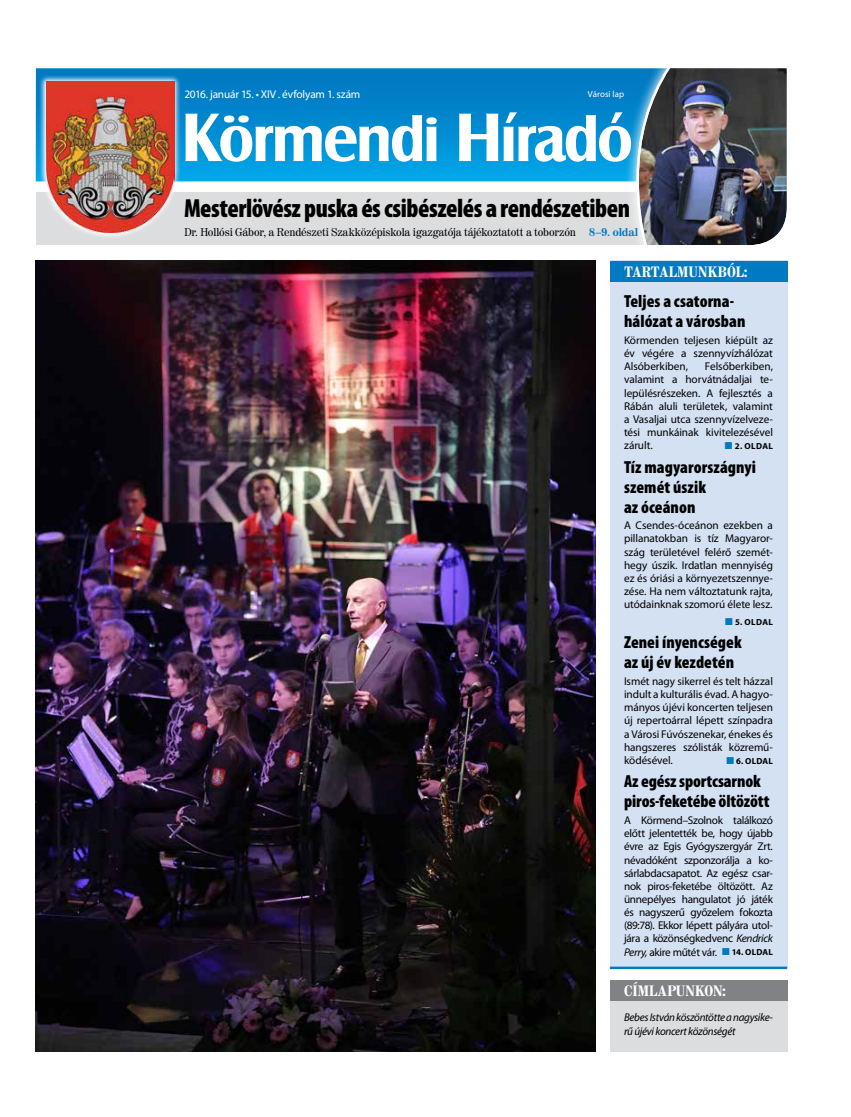
<style>
.page{position:relative;width:851px;height:1117px;background:#fff}
.page>*{position:absolute;margin:0;border:0;box-sizing:border-box;transform-origin:0 0}
.t1{font:700 63.75px "Castle Bk PFL";letter-spacing:-.04em;color:#fff}
.t2{font:900 condensed 26.25px "Myriad Pro";letter-spacing:-.02em;color:#000}
.t3{font:900 condensed 17.5px/20px "Myriad Pro";color:#000}
.t4{font:700 15px "Century 725 Cn PFL";letter-spacing:.01em;color:#fff}
.t5{font:11.38px "Myriad Pro";letter-spacing:-.02em;color:#fff}
.t6{font:11.25px/13.1px "Myriad Pro";letter-spacing:-.005em;color:#000;text-align:justify}
.t7{font:11.25px "Century 725 PFL";letter-spacing:-.015em;color:#000}
.t8{font:italic 11.25px/13.5px "Myriad Pro";letter-spacing:-.03em;color:#000}
.t9{font:8.88px "Myriad Pro";letter-spacing:.01em;color:#fff}
.t10{font:700 8.75px "Myriad Pro";letter-spacing:.035em;color:#000}
.s1{font-size:71px}
.s2{font-weight:700;color:#007ac2}
.s3{color:#007ac2}
.s4{font-style:italic}
.s5{font-weight:700;font-size:8.75px}
</style>
<div class="page">
<div style="left:609px;top:985px;width:178px;height:66px;background:#dcddde"></div>
<div style="left:609px;top:979px;width:178px;height:21px;background:#808285"></div>
<img style="left:35px;top:260px;width:560px;height:791px">
<svg style="left:36px;top:68px;width:588px;height:113px;background:#008cd1"></svg>
<div style="left:36px;top:191px;width:702px;height:53px;background:#dcddde"></div>
<svg style="left:624px;top:68px;width:11px;height:177px"></svg>
<img style="left:635px;top:68px;width:152px;height:177px">
<svg style="left:39px;top:74px;width:142px;height:162px"></svg>
<img style="left:46px;top:82px;width:128px;height:150px">
<div style="left:609px;top:260px;width:178px;height:707px;background:#d4e1f3"></div>
<hr style="left:609px;top:966px;width:178px;height:2px;background:#007ac2">
<div style="left:609px;top:261px;width:178px;height:20px;background:#007ac2"></div>
<p class="t5" style="left:184px;top:88px;width:177px">2016. január 15. • XIV . évfolyam 1. szám</p>
<p class="t9" style="left:588px;top:88px;width:38px">Városi lap</p>
<h1 class="t1" style="left:181px;top:103px;width:453px"><span class="s1">K</span>örmendi <span class="s1">H</span>íradó</h1>
<h2 class="t2" style="left:184px;top:194px;width:447px">Mesterlövész puska és csibészelés a rendészetiben</h2>
<p class="t7" style="left:184px;top:225px;width:456px">Dr. Hollósi Gábor, a Rendészeti Szakközépiskola igazgatója tájékoztatott a toborzón <span class="s2">8–9. oldal</span></p>
<h3 class="t4" style="left:624px;top:262px;width:125px">TARTALMUNKBÓL:</h3>
<h3 class="t3" style="left:624px;top:291px;width:123px">Teljes a csatorna&shy;hálózat a városban</h3>
<p class="t6" style="left:624px;top:333px;width:150px">Körmenden teljesen kiépült az év végére a szennyvízhálózat Alsóberkiben,</p>
<p class="t6" style="left:624px;top:359px;width:150px;text-indent:81px">Felsőberkiben, valamint a horvátnádaljai te&shy;lepülésrészeken. A fejlesztés a Rábán aluli területek, valamint a Vasaljai utca szennyvízelveze&shy;tési munkáinak kivitelezésével zárult.</p>
<p class="t10" style="left:724px;top:440px;width:50px"><span class="s3">■</span> 2. OLDAL</p>
<h3 class="t3" style="left:624px;top:457px;width:133px">Tíz magyarországnyi szemét úszik<br>az óceánon</h3>
<p class="t6" style="left:624px;top:518px;width:150px">A Csendes-óceánon ezekben a pillanatokban is tíz Magyaror&shy;szág területével felérő szemét&shy;hegy úszik. Irdatlan mennyiség ez és óriási a környezetszennye&shy;zése. Ha nem változtatunk rajta, utódainknak szomorú élete lesz.</p>
<p class="t10" style="left:725px;top:616px;width:49px"><span class="s3">■</span> 5. OLDAL</p>
<h3 class="t3" style="left:624px;top:632px;width:119px">Zenei ínyencségek az új év kezdetén</h3>
<p class="t6" style="left:624px;top:674px;width:150px">Ismét nagy sikerrel és telt házzal indult a kulturális évad. A hagyo&shy;mányos újévi koncerten teljesen új repertoárral lépett színpadra a Városi Fúvószenekar, énekes és hangszeres szólisták közremű&shy;ködésével.</p>
<p class="t10" style="left:726px;top:755px;width:48px"><span class="s3">■</span> 6. OLDAL</p>
<h3 class="t3" style="left:624px;top:771px;width:147px">Az egész sportcsarnok piros-feketébe öltözött</h3>
<p class="t6" style="left:624px;top:813px;width:150px">A Körmend–Szolnok találkozó előtt jelentették be, hogy újabb évre az Egis Gyógyszergyár Zrt. névadóként szponzorálja a ko&shy;sárlabdacsapatot. Az egész csar&shy;nok piros-feketébe öltözött. Az ünnepélyes hangulatot jó játék és nagyszerű győzelem fokozta (89:78). Ekkor lépett pályára utol&shy;jára a közönségkedvenc <span class="s4">Kendrick Perry,</span> akire műtét vár. <span class="s3">■</span> <span class="s5">14. OLDAL</span></p>
<h3 class="t4" style="left:624px;top:981px;width:103px">CÍMLAPUNKON:</h3>
<p class="t8" style="left:624px;top:1010px;width:150px">Bebes István köszöntötte a nagysike&shy;rű újévi koncert közönségét</p>
</div>
